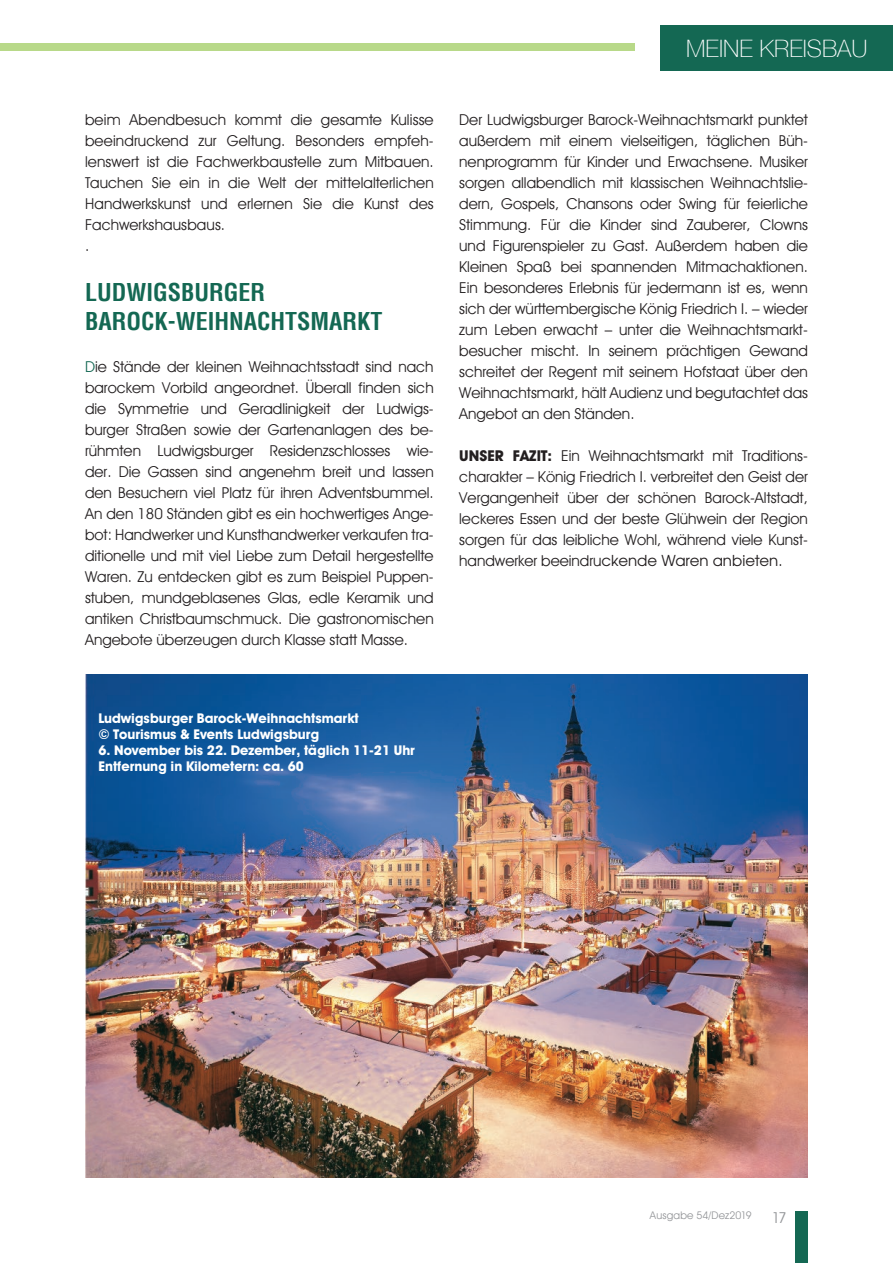
<style>
.page{position:relative;width:893px;height:1263px;background:#fff}
.page>*{position:absolute;margin:0;border:0;box-sizing:border-box;transform-origin:0 0}
.t1{font:700 condensed 24px/28.8px "Helvetica";color:#146853}
.t2{font:100 24px "Helve Nue";color:#fff}
.t3{font:15px/21px "Avant Guard Regular SWFTE";color:#231f20;text-align:justify}
.t4{font:15px "Te X Gyre Adventor";color:#231f20}
.t5{font:15px "Avant Guard Regular SWFTE";color:#939598}
.t6{font:13.5px/16.2px "Avant Guard Bold SWFTE";color:#fff}
.t7{font:10.5px "Avant Guard Regular SWFTE";letter-spacing:.015em;color:#939598}
.s1{color:#146853}
.s2{font-family:"Avant Guard Bold SWFTE"}
.s3{font-family:"Avant Guard Regular SWFTE"}
</style>
<div class="page">
<img style="left:85px;top:674px;width:723px;height:504px">
<div style="left:0;top:44px;width:635px;height:7px;background:#b8d989"></div>
<div style="left:661px;top:26px;width:232px;height:45px;background:#146853"></div>
<div style="left:796px;top:1212px;width:12px;height:51px;background:#146853"></div>
<p class="t3" style="left:85px;top:109px;width:350px;text-align:left">beim Abendbesuch kommt die gesamte Kulisse beeindruckend zur Geltung. Besonders empfeh&shy;lenswert ist die Fachwerkbaustelle zum Mitbauen.<br>Tauchen Sie ein in die Welt der mittelalterlichen Handwerkskunst und erlernen Sie die Kunst des Fachwerkshausbaus.<br>.</p>
<h1 class="t1" style="left:85px;top:277px;width:299px">LUDWIGSBURGER<br>BAROCK-WEIHNACHTSMARKT</h1>
<p class="t3" style="left:85px;top:356px;width:350px"><span class="s1">D</span>ie Stände der kleinen Weihnachtsstadt sind nach barockem Vorbild angeordnet. Überall finden sich die Symmetrie und Geradlinigkeit der Ludwigs&shy;burger Straßen sowie der Gartenanlagen des be&shy;rühmten Ludwigsburger Residenzschlosses wie&shy;der. Die Gassen sind angenehm breit und lassen den Besuchern viel Platz für ihren Adventsbummel.<br>An den 180 Ständen gibt es ein hochwertiges Ange&shy;bot: Handwerker und Kunsthandwerker verkaufen tra&shy;ditionelle und mit viel Liebe zum Detail hergestellte Waren. Zu entdecken gibt es zum Beispiel Puppen&shy;stuben, mundgeblasenes Glas, edle Keramik und antiken Christbaumschmuck. Die gastronomischen Angebote überzeugen durch Klasse statt Masse.</p>
<h1 class="t2" style="left:686px;top:33px;width:183px">MEINE KREISBAU</h1>
<p class="t3" style="left:459px;top:109px;width:350px">Der Ludwigsburger Barock-Weihnachtsmarkt punktet außerdem mit einem vielseitigen, täglichen Büh&shy;nenprogramm für Kinder und Erwachsene. Musiker sorgen allabendlich mit klassischen Weihnachtslie&shy;dern, Gospels, Chansons oder Swing für feierliche Stimmung. Für die Kinder sind Zauberer, Clowns und Figurenspieler zu Gast. Außerdem haben die Kleinen Spaß bei spannenden Mitmachaktionen.<br>Ein besonderes Erlebnis für jedermann ist es, wenn sich der württembergische König Friedrich I. – wieder zum Leben erwacht – unter die Weihnachtsmarkt&shy;besucher mischt. In seinem prächtigen Gewand schreitet der Regent mit seinem Hofstaat über den Weihnachtsmarkt, hält Audienz und begutachtet das Angebot an den Ständen.</p>
<p class="t3" style="left:459px;top:445px;width:350px"><span class="s2">UNSER FAZIT:</span> Ein Weihnachtsmarkt mit Traditions&shy;charakter – König Friedrich I. verbreitet den Geist der Vergangenheit über der schönen Barock-Altstadt, leckeres Essen und der beste Glühwein der Region sorgen für das leibliche Wohl, während viele Kunst-</p>
<p class="t4" style="left:459px;top:549px;width:325px"><span class="s3">handwerker beeindru</span>ckende Waren anbieten.</p>
<p class="t6" style="left:98px;top:709px;width:262px">Ludwigsburger Barock-Weihnachtsmarkt © Tourismus &amp; Events Ludwigsburg</p>
<p class="t6" style="left:98px;top:742px;width:318px">6. November bis 22. Dezember, täglich 11-21 Uhr<br>Entfernung in Kilometern: ca. 60</p>
<p class="t7" style="left:650px;top:1209px;width:103px">Ausgabe 54/Dez2019</p>
<p class="t5" style="left:772px;top:1208px;width:17px">17</p>
</div>
